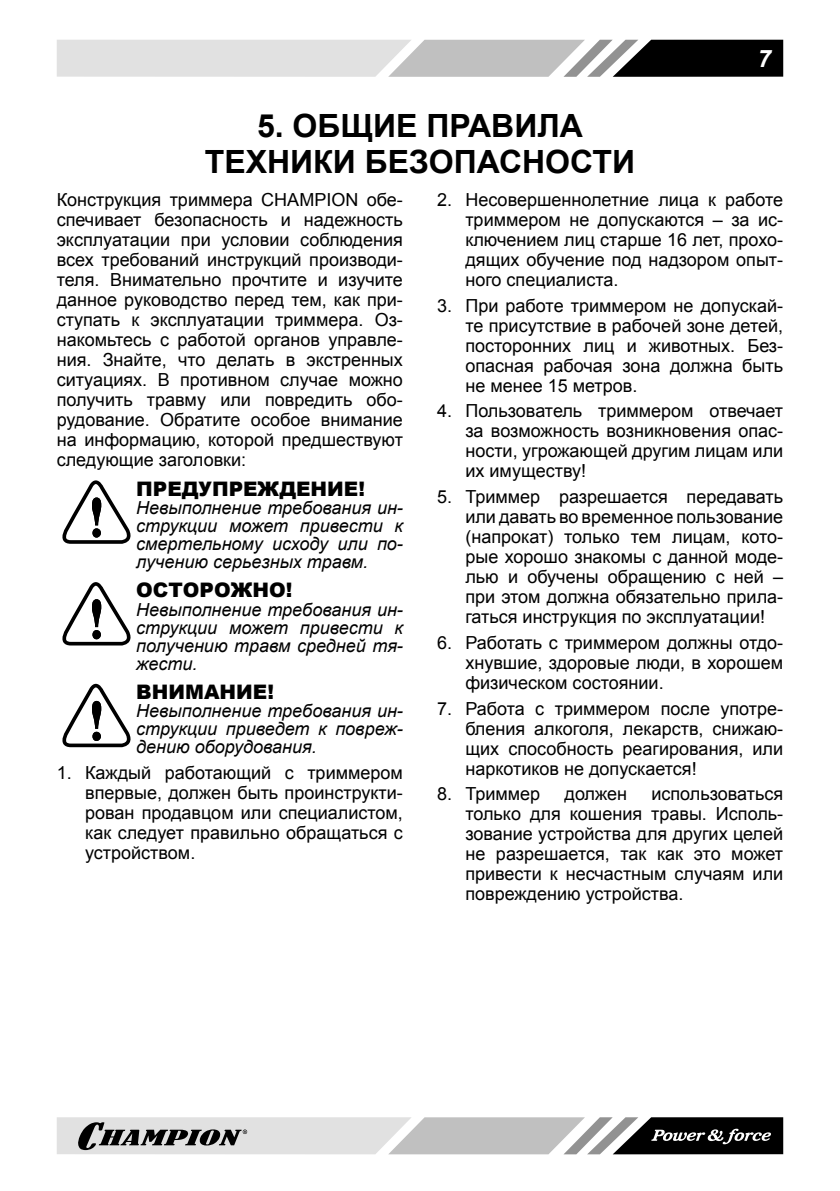
<style>
.page{position:relative;width:840px;height:1191px;background:#fff}
.page>*{position:absolute;margin:0;border:0;box-sizing:border-box;transform-origin:0 0}
.t1{font:700 32px/36px "Arial";color:#000;text-align:center}
.t2{font:italic 700 24px "Arial";color:#fff}
.t3{font:900 20px "Arial";color:#000}
.t4{font:18px/20px "Arial";color:#000;text-align:justify}
.t5{font:italic 18px/18px "Arial";color:#000;text-align:justify}
</style>
<div class="page">
<svg style="left:57px;top:40px;width:725px;height:37px;background:#ababab"></svg>
<svg style="left:57px;top:1117px;width:725px;height:37px;background:#a2a2a2"></svg>
<svg style="left:62px;top:480px;width:69px;height:64px"></svg>
<svg style="left:62px;top:582px;width:69px;height:63px"></svg>
<svg style="left:62px;top:684px;width:69px;height:63px"></svg>
<h2 class="t2" style="left:757px;top:44px;width:15px">7</h2>
<h1 class="t1" style="left:205px;top:108px;width:431px">5. ОБЩИЕ ПРАВИЛА<br>ТЕХНИКИ БЕЗОПАСНОСТИ</h1>
<p class="t4" style="left:57px;top:190px;width:347px">Конструкция триммера CHAMPION обе&shy;спечивает безопасность и надежность эксплуатации при условии соблюдения всех требований инструкций производи&shy;теля. Внимательно прочтите и изучите данное руководство перед тем, как при&shy;ступать к эксплуатации триммера. Оз&shy;накомьтесь с работой органов управле&shy;ния. Знайте, что делать в экстренных ситуациях. В противном случае можно получить травму или повредить обо&shy;рудование. Обратите особое внимание на информацию, которой предшествуют следующие заголовки:</p>
<p class="t3" style="left:136px;top:474px;width:230px">ПРЕДУПРЕЖДЕНИЕ!</p>
<p class="t5" style="left:136px;top:499px;width:268px">Невыполнение требования ин&shy;струкции может привести к смертельному исходу или по&shy;лучению серьезных травм.</p>
<p class="t3" style="left:136px;top:576px;width:158px">ОСТОРОЖНО!</p>
<p class="t5" style="left:136px;top:600px;width:268px">Невыполнение требования ин&shy;струкции может привести к получению травм средней тя&shy;жести.</p>
<p class="t3" style="left:136px;top:677px;width:139px">ВНИМАНИЕ!</p>
<p class="t5" style="left:136px;top:702px;width:268px">Невыполнение требования ин&shy;струкции приведет к повреж&shy;дению оборудования.</p>
<p class="t4" style="left:85px;top:762px;width:319px;text-indent:-28px">1. Каждый работающий с триммером впервые, должен быть проинструкти&shy;рован продавцом или специалистом, как следует правильно обращаться с устройством.</p>
<p class="t4" style="left:465px;top:190px;width:319px;text-indent:-28px">2. Несовершеннолетние лица к работе триммером не допускаются – за ис&shy;ключением лиц старше 16 лет, прохо&shy;дящих обучение под надзором опыт&shy;ного специалиста.</p>
<p class="t4" style="left:465px;top:295px;width:319px;text-indent:-28px">3. При работе триммером не допускай&shy;те присутствие в рабочей зоне детей, посторонних лиц и животных. Без&shy;опасная рабочая зона должна быть не менее 15 метров.</p>
<p class="t4" style="left:465px;top:401px;width:319px;text-indent:-28px">4. Пользователь триммером отвечает за возможность возникновения опас&shy;ности, угрожающей другим лицам или их имуществу!</p>
<p class="t4" style="left:465px;top:487px;width:319px;text-indent:-28px">5. Триммер разрешается передавать или давать во временное пользование (напрокат) только тем лицам, кото&shy;рые хорошо знакомы с данной моде&shy;лью и обучены обращению с ней – при этом должна обязательно прила&shy;гаться инструкция по эксплуатации!</p>
<p class="t4" style="left:465px;top:632px;width:319px;text-indent:-28px">6. Работать с триммером должны отдо&shy;хнувшие, здоровые люди, в хорошем физическом состоянии.</p>
<p class="t4" style="left:465px;top:698px;width:319px;text-indent:-28px">7. Работа с триммером после употре&shy;бления алкоголя, лекарств, снижаю&shy;щих способность реагирования, или наркотиков не допускается!</p>
<p class="t4" style="left:437px;top:784px;width:105px">8. Триммер</p>
<p class="t4" style="left:564px;top:784px;width:64px">должен</p>
<p class="t4" style="left:465px;top:784px;width:319px;text-indent:186px">использоваться только для кошения травы. Исполь&shy;зование устройства для других целей не разрешается, так как это может привести к несчастным случаям или повреждению устройства.</p>
</div>
